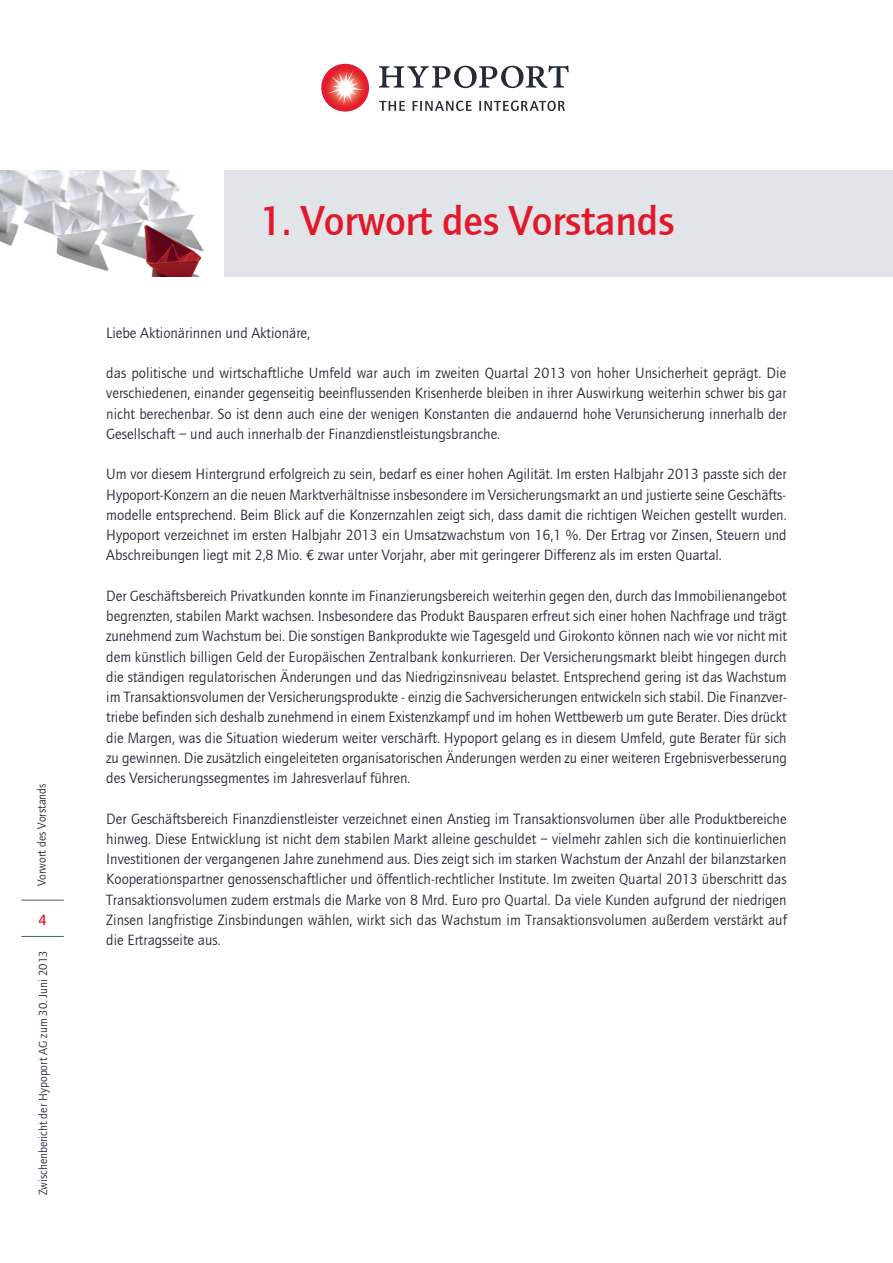
<style>
.page{position:relative;width:893px;height:1263px;background:#fff}
.page>*{position:absolute;margin:0;border:0;box-sizing:border-box;transform-origin:0 0}
.t1{font:500 42px "Quay Sans EF";letter-spacing:-.005em;color:#e2192b}
.t2{font:15px/20.2px "Quay Sans EF";color:#242b39;text-align:justify}
.t3{font:500 15px "Quay Sans EF";color:#e2192b}
.t4{font:12px "Quay Sans EF";color:#242b39}
</style>
<div class="page">
<div style="left:173px;top:170px;width:720px;height:106px;background:#e1e4e8"></div>
<svg style="left:379px;top:65px;width:190px;height:23px"></svg>
<svg style="left:379px;top:101px;width:26px;height:10px"></svg>
<svg style="left:412px;top:101px;width:60px;height:10px"></svg>
<svg style="left:479px;top:101px;width:86px;height:10px"></svg>
<svg style="left:321px;top:64px;width:49px;height:48px"></svg>
<hr style="left:21px;top:900px;width:43px;height:1px;background:#46616e">
<hr style="left:21px;top:936px;width:43px;height:1px;background:#46616e">
<img style="left:0;top:170px;width:223px;height:106px">
<p class="t4" style="left:35px;top:886px;width:104px;rotate:-90deg">Vorwort des Vorstands</p>
<p class="t3" style="left:38px;top:911px;width:10px">4</p>
<p class="t4" style="left:36px;top:1195px;width:246px;rotate:-90deg">Zwischenbericht der Hypoport AG zum 30. Juni 2013</p>
<h1 class="t1" style="left:259px;top:198px;width:417px">1. Vorwort des Vorstands</h1>
<p class="t2" style="left:106px;top:323px;width:205px">Liebe Aktionärinnen und Aktionäre,</p>
<p class="t2" style="left:106px;top:363px;width:682px">das politische und wirtschaftliche Umfeld war auch im zweiten Quartal 2013 von hoher Unsicherheit geprägt. Die verschiedenen, einander gegenseitig beeinflussenden Krisenherde bleiben in ihrer Auswirkung weiterhin schwer bis gar nicht berechenbar. So ist denn auch eine der wenigen Konstanten die andauernd hohe Verunsicherung innerhalb der Gesellschaft – und auch innerhalb der Finanzdienstleistungsbranche.</p>
<p class="t2" style="left:106px;top:464px;width:682px">Um vor diesem Hintergrund erfolgreich zu sein, bedarf es einer hohen Agilität. Im ersten Halbjahr 2013 passte sich der Hypoport-Konzern an die neuen Marktverhältnisse insbesondere im Versicherungsmarkt an und justierte seine Geschäfts&shy;modelle entsprechend. Beim Blick auf die Konzernzahlen zeigt sich, dass damit die richtigen Weichen gestellt wurden.<br>Hypoport verzeichnet im ersten Halbjahr 2013 ein Umsatzwachstum von 16,1 %. Der Ertrag vor Zinsen, Steuern und Abschreibungen liegt mit 2,8 Mio. € zwar unter Vorjahr, aber mit geringerer Differenz als im ersten Quartal.</p>
<p class="t2" style="left:106px;top:586px;width:682px">Der Geschäftsbereich Privatkunden konnte im Finanzierungsbereich weiterhin gegen den, durch das Immobilienangebot begrenzten, stabilen Markt wachsen. Insbesondere das Produkt Bausparen erfreut sich einer hohen Nachfrage und trägt zunehmend zum Wachstum bei. Die sonstigen Bankprodukte wie Tagesgeld und Girokonto können nach wie vor nicht mit dem künstlich billigen Geld der Europäischen Zentralbank konkurrieren. Der Versicherungsmarkt bleibt hingegen durch die ständigen regulatorischen Änderungen und das Niedrigzinsniveau belastet. Entsprechend gering ist das Wachstum im Transaktionsvolumen der Versicherungsprodukte - einzig die Sachversicherungen entwickeln sich stabil. Die Finanzver&shy;triebe befinden sich deshalb zunehmend in einem Existenzkampf und im hohen Wettbewerb um gute Berater. Dies drückt die Margen, was die Situation wiederum weiter verschärft. Hypoport gelang es in diesem Umfeld, gute Berater für sich zu gewinnen. Die zusätzlich eingeleiteten organisatorischen Änderungen werden zu einer weiteren Ergebnisverbesserung des Versicherungssegmentes im Jahresverlauf führen.</p>
<p class="t2" style="left:106px;top:809px;width:682px">Der Geschäftsbereich Finanzdienstleister verzeichnet einen Anstieg im Transaktionsvolumen über alle Produktbereiche hinweg. Diese Entwicklung ist nicht dem stabilen Markt alleine geschuldet – vielmehr zahlen sich die kontinuierlichen Investitionen der vergangenen Jahre zunehmend aus. Dies zeigt sich im starken Wachstum der Anzahl der bilanzstarken Kooperationspartner genossenschaftlicher und öffentlich-rechtlicher Institute. Im zweiten Quartal 2013 überschritt das Transaktionsvolumen zudem erstmals die Marke von 8 Mrd. Euro pro Quartal. Da viele Kunden aufgrund der niedrigen Zinsen langfristige Zinsbindungen wählen, wirkt sich das Wachstum im Transaktionsvolumen außerdem verstärkt auf die Ertragsseite aus.</p>
</div>
